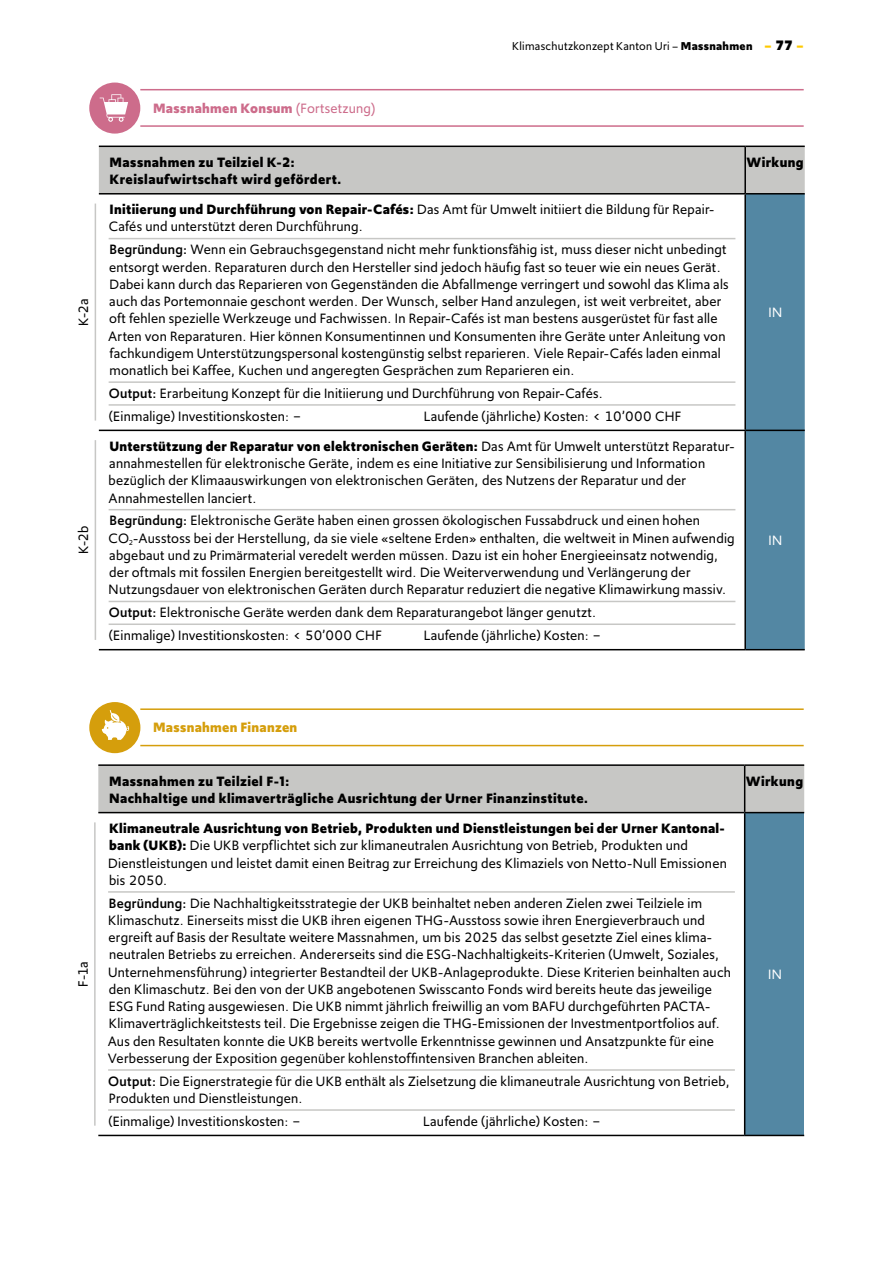
<style>
.page{position:relative;width:893px;height:1263px;background:#fff}
.page>*{position:absolute;margin:0;border:0;box-sizing:border-box;transform-origin:0 0}
.t1{font:14.25px/17.2px "Upgrade";letter-spacing:.02em;color:#000}
.t2{font:700 14.25px/17.2px "Upgrade";letter-spacing:.03em;color:#000}
.t3{font:700 14.25px "Upgrade";letter-spacing:.02em;color:#cd6c8b}
.t4{font:700 14.25px "Upgrade";letter-spacing:.02em;color:#d59e0c}
.t5{font:14.25px "Upgrade";color:#fff}
.t6{font:12px "Upgrade";letter-spacing:.025em;color:#000}
.s1{font-weight:400}
.s2{font-weight:700}
.s3{font-weight:900;font-size:14.25px;color:#fec900}
.s4{font-weight:900;font-size:14.25px}
.s5{font-weight:500}
</style>
<div class="page">
<svg style="left:99px;top:147px;width:706px;height:502px"></svg>
<hr style="left:99px;top:146px;width:646px;height:1px;background:#000">
<hr style="left:745px;top:146px;width:60px;height:1px;background:#000">
<hr style="left:99px;top:193px;width:646px;height:2px;background:#000">
<hr style="left:745px;top:193px;width:60px;height:2px;background:#000">
<hr style="left:744px;top:195px;width:2px;height:235px;background:#000">
<hr style="left:99px;top:430px;width:646px;height:1px;background:#000">
<hr style="left:745px;top:430px;width:60px;height:1px;background:#000">
<hr style="left:744px;top:431px;width:2px;height:218px;background:#000">
<hr style="left:99px;top:649px;width:646px;height:1px;background:#000">
<hr style="left:745px;top:649px;width:60px;height:1px;background:#000">
<hr style="left:744px;top:147px;width:2px;height:46px;background:#000">
<hr style="left:95px;top:204px;width:1px;height:217px;background:#c7c7c5">
<hr style="left:109px;top:238px;width:626px;height:1px;background:#c7c7c5">
<hr style="left:109px;top:381px;width:626px;height:2px;background:#c7c7c5">
<hr style="left:109px;top:404px;width:626px;height:2px;background:#c7c7c5">
<hr style="left:95px;top:440px;width:1px;height:200px;background:#c7c7c5">
<hr style="left:109px;top:509px;width:626px;height:1px;background:#c7c7c5">
<hr style="left:109px;top:601px;width:626px;height:1px;background:#c7c7c5">
<hr style="left:109px;top:623px;width:626px;height:2px;background:#c7c7c5">
<hr style="left:140px;top:89px;width:664px;height:1px;background:#cd6c8b">
<hr style="left:140px;top:125px;width:664px;height:2px;background:#cd6c8b">
<div style="left:89px;top:83px;width:51px;height:51px;background:#cd6c8b;border-radius:50%"></div>
<svg style="left:100px;top:94px;width:28px;height:28px"></svg>
<hr style="left:140px;top:708px;width:664px;height:2px;background:#d59e0c">
<hr style="left:140px;top:745px;width:664px;height:1px;background:#d59e0c">
<div style="left:89px;top:702px;width:51px;height:51px;background:#d59e0c;border-radius:50%"></div>
<svg style="left:102px;top:710px;width:27px;height:30px"></svg>
<div style="left:98px;top:766px;width:706px;height:46px;background:#c7c7c5"></div>
<div style="left:745px;top:813px;width:59px;height:322px;background:#5387a3"></div>
<hr style="left:98px;top:764px;width:647px;height:2px;background:#000">
<hr style="left:745px;top:764px;width:59px;height:2px;background:#000">
<hr style="left:98px;top:812px;width:647px;height:1px;background:#000">
<hr style="left:745px;top:812px;width:59px;height:1px;background:#000">
<hr style="left:744px;top:813px;width:1px;height:322px;background:#000">
<hr style="left:98px;top:1135px;width:647px;height:1px;background:#000">
<hr style="left:745px;top:1135px;width:59px;height:1px;background:#000">
<hr style="left:744px;top:766px;width:1px;height:46px;background:#000">
<hr style="left:94px;top:822px;width:2px;height:304px;background:#c7c7c5">
<hr style="left:108px;top:891px;width:627px;height:2px;background:#c7c7c5">
<hr style="left:108px;top:1069px;width:627px;height:2px;background:#c7c7c5">
<hr style="left:108px;top:1109px;width:627px;height:2px;background:#c7c7c5">
<p class="t1" style="left:75px;top:326px;width:29px;rotate:-90deg">K-2a</p>
<p class="t1" style="left:75px;top:554px;width:30px;rotate:-90deg">K-2b</p>
<p class="t3" style="left:153px;top:98px;width:224px">Massnahmen Konsum <span class="s1">(Fortsetzung)</span></p>
<p class="t6" style="left:512px;top:38px;width:293px">Klimaschutzkonzept Kanton Uri – <span class="s2">Massnahmen</span> <span class="s3">–</span> <span class="s4">77</span> <span class="s3">–</span></p>
<p class="t2" style="left:110px;top:153px;width:233px">Massnahmen zu Teilziel K-2:<br>Kreislaufwirtschaft wird gefördert.</p>
<p class="t2" style="left:746px;top:153px;width:59px">Wirkung</p>
<p class="t1" style="left:109px;top:201px;width:607px"><span class="s2">Initiierung und Durchführung von Repair-Cafés:</span> Das Amt für Umwelt initiiert die Bildung für Repair-<br>Cafés und unterstützt deren Durchführung.</p>
<p class="t1" style="left:108px;top:241px;width:622px"><span class="s5">Begründung:</span> Wenn ein Gebrauchsgegenstand nicht mehr funktionsfähig ist, muss dieser nicht unbedingt entsorgt werden. Reparaturen durch den Hersteller sind jedoch häufig fast so teuer wie ein neues Gerät.<br>Dabei kann durch das Reparieren von Gegenständen die Abfallmenge verringert und sowohl das Klima als auch das Portemonnaie geschont werden. Der Wunsch, selber Hand anzulegen, ist weit verbreitet, aber oft fehlen spezielle Werkzeuge und Fachwissen. In Repair-Cafés ist man bestens ausgerüstet für fast alle Arten von Reparaturen. Hier können Konsumentinnen und Konsumenten ihre Geräte unter Anleitung von fachkundigem Unterstützungspersonal kostengünstig selbst reparieren. Viele Repair-Cafés laden einmal monatlich bei Kaffee, Kuchen und angeregten Gesprächen zum Reparieren ein.</p>
<p class="t1" style="left:109px;top:382px;width:496px;line-height:22.8px"><span class="s5">Output:</span> Erarbeitung Konzept für die Initiierung und Durchführung von Repair-Cafés. (Einmalige) Investitionskosten: –</p>
<p class="t1" style="left:424px;top:407px;width:259px">Laufende (jährliche) Kosten: &lt; 10’000 CHF</p>
<p class="t1" style="left:109px;top:437px;width:627px"><span class="s2">Unterstützung der Reparatur von elektronischen Geräten:</span> Das Amt für Umwelt unterstützt Reparatur&shy;annahmestellen für elektronische Geräte, indem es eine Initiative zur Sensibilisierung und Information bezüglich der Klimaauswirkungen von elektronischen Geräten, des Nutzens der Reparatur und der Annahmestellen lanciert.</p>
<p class="t1" style="left:109px;top:512px;width:627px"><span class="s5">Begründung:</span> Elektronische Geräte haben einen grossen ökologischen Fussabdruck und einen hohen CO<sub>2</sub>-Ausstoss bei der Herstellung, da sie viele «seltene Erden» enthalten, die weltweit in Minen aufwendig abgebaut und zu Primärmaterial veredelt werden müssen. Dazu ist ein hoher Energieeinsatz notwendig, der oftmals mit fossilen Energien bereitgestellt wird. Die Weiterverwendung und Verlängerung der Nutzungsdauer von elektronischen Geräten durch Reparatur reduziert die negative Klimawirkung massiv.</p>
<p class="t1" style="left:109px;top:601px;width:489px;line-height:22.8px"><span class="s5">Output:</span> Elektronische Geräte werden dank dem Reparaturangebot länger genutzt. (Einmalige) Investitionskosten: &lt; 50’000 CHF</p>
<p class="t1" style="left:424px;top:626px;width:179px">Laufende (jährliche) Kosten: –</p>
<p class="t5" style="left:768px;top:303px;width:15px">IN</p>
<p class="t5" style="left:768px;top:531px;width:15px">IN</p>
<p class="t1" style="left:74px;top:987px;width:27px;rotate:-90deg">F-1a</p>
<p class="t4" style="left:153px;top:718px;width:146px">Massnahmen Finanzen</p>
<p class="t2" style="left:109px;top:772px;width:480px">Massnahmen zu Teilziel F-1:<br>Nachhaltige und klimaverträgliche Ausrichtung der Urner Finanzinstitute.</p>
<p class="t2" style="left:746px;top:772px;width:59px">Wirkung</p>
<p class="t1" style="left:108px;top:820px;width:620px"><span class="s2">Klimaneutrale Ausrichtung von Betrieb, Produkten und Dienstleistungen bei der Urner Kantonal&shy;bank (UKB):</span> Die UKB verpflichtet sich zur klimaneutralen Ausrichtung von Betrieb, Produkten und Dienstleistungen und leistet damit einen Beitrag zur Erreichung des Klimaziels von Netto-Null Emissionen bis 2050.</p>
<p class="t1" style="left:108px;top:894px;width:625px"><span class="s5">Begründung:</span> Die Nachhaltigkeitsstrategie der UKB beinhaltet neben anderen Zielen zwei Teilziele im Klimaschutz. Einerseits misst die UKB ihren eigenen THG-Ausstoss sowie ihren Energieverbrauch und ergreift auf Basis der Resultate weitere Massnahmen, um bis 2025 das selbst gesetzte Ziel eines klima&shy;neutralen Betriebs zu erreichen. Andererseits sind die ESG-Nachhaltigkeits-Kriterien (Umwelt, Soziales, Unternehmensführung) integrierter Bestandteil der UKB-Anlageprodukte. Diese Kriterien beinhalten auch den Klimaschutz. Bei den von der UKB angebotenen Swisscanto Fonds wird bereits heute das jeweilige ESG Fund Rating ausgewiesen. Die UKB nimmt jährlich freiwillig an vom BAFU durchgeführten PACTA-Klimaverträglichkeitstests teil. Die Ergebnisse zeigen die THG-Emissionen der Investmentportfolios auf.<br>Aus den Resultaten konnte die UKB bereits wertvolle Erkenntnisse gewinnen und Ansatzpunkte für eine Verbesserung der Exposition gegenüber kohlenstoffintensiven Branchen ableiten.</p>
<p class="t1" style="left:108px;top:1072px;width:623px"><span class="s5">Output:</span> Die Eignerstrategie für die UKB enthält als Zielsetzung die klimaneutrale Ausrichtung von Betrieb,<br>Produkten und Dienstleistungen.</p>
<p class="t1" style="left:108px;top:1112px;width:194px">(Einmalige) Investitionskosten: –</p>
<p class="t1" style="left:423px;top:1112px;width:179px">Laufende (jährliche) Kosten: –</p>
<p class="t5" style="left:768px;top:965px;width:15px">IN</p>
</div>
